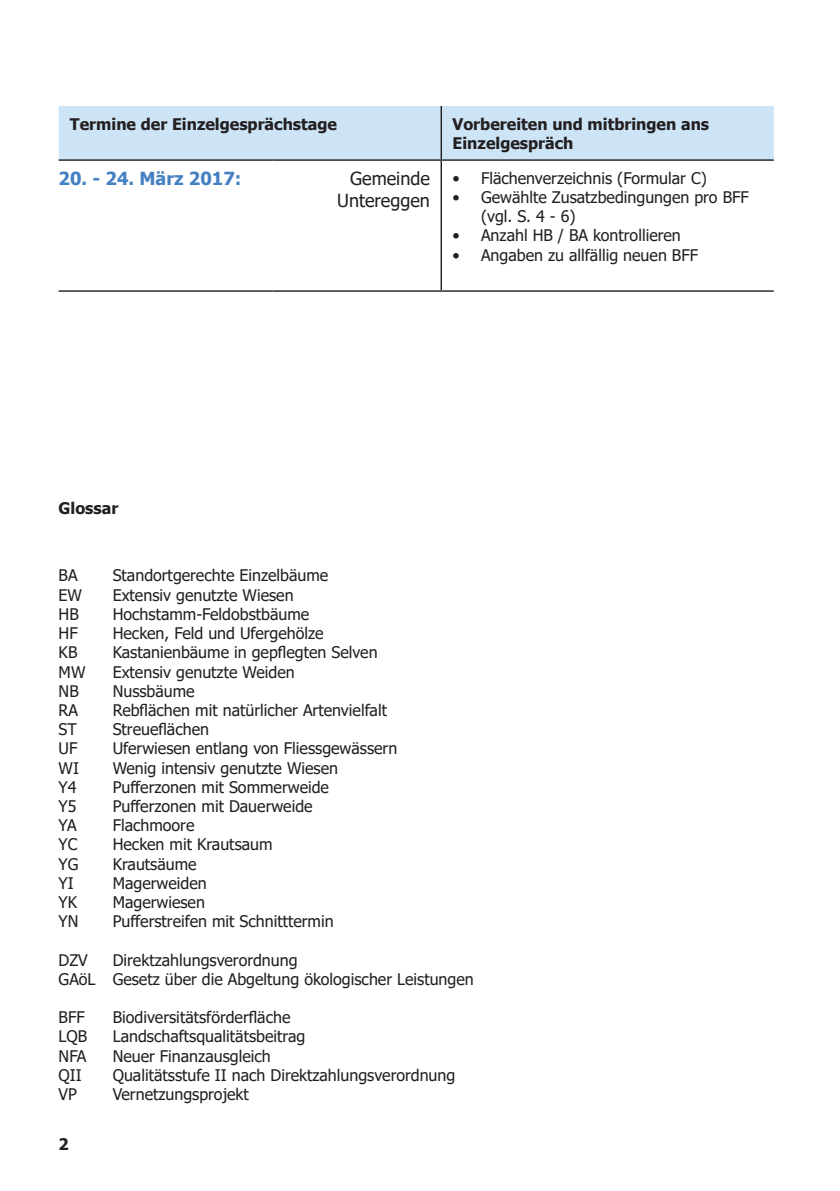
<style>
.page{position:relative;width:840px;height:1191px;background:#fff}
.page>*{position:absolute;margin:0;border:0;box-sizing:border-box;transform-origin:0 0}
.t1{font:18px/21.6px "Tahoma";color:#231f20;text-align:right}
.t2{font:700 18px "Tahoma";color:#4580c2}
.t3{font:16px/19.2px "Tahoma";color:#231f20}
.t4{font:700 16px/19.2px "Tahoma";color:#231f20}
</style>
<div class="page">
<div style="left:59px;top:106px;width:714px;height:53px;background:#cce4f6"></div>
<hr style="left:440px;top:106px;width:1px;height:53px;background:#231f20">
<hr style="left:59px;top:159px;width:213px;height:2px;background:#231f20">
<hr style="left:272px;top:159px;width:169px;height:2px;background:#231f20">
<hr style="left:441px;top:159px;width:332px;height:2px;background:#231f20">
<hr style="left:440px;top:161px;width:1px;height:129px;background:#231f20">
<hr style="left:59px;top:290px;width:213px;height:2px;background:#231f20">
<hr style="left:272px;top:290px;width:169px;height:2px;background:#231f20">
<hr style="left:441px;top:290px;width:332px;height:2px;background:#231f20">
<p class="t4" style="left:70px;top:115px;width:268px">Termine der Einzelgesprächstage</p>
<p class="t4" style="left:452px;top:115px;width:258px">Vorbereiten und mitbringen ans<br>Einzelgespräch</p>
<p class="t2" style="left:59px;top:166px;width:184px">20. - 24. März 2017:</p>
<p class="t1" style="left:337px;top:169px;width:94px">Gemeinde<br>Untereggen</p>
<p class="t3" style="left:452px;top:169px;width:255px">• Flächenverzeichnis (Formular C)</p>
<p class="t3" style="left:480px;top:188px;width:269px;text-indent:-28px">• Gewählte Zusatzbedingungen pro BFF (vgl. S. 4 - 6)</p>
<p class="t3" style="left:452px;top:227px;width:229px">• Anzahl HB / BA kontrollieren</p>
<p class="t3" style="left:452px;top:246px;width:247px">• Angaben zu allfällig neuen BFF</p>
<p class="t4" style="left:59px;top:499px;width:61px">Glossar</p>
<p class="t3" style="left:59px;top:567px;width:21px">BA</p>
<p class="t3" style="left:113px;top:567px;width:217px">Standortgerechte Einzelbäume</p>
<p class="t3" style="left:59px;top:586px;width:25px">EW</p>
<p class="t3" style="left:113px;top:586px;width:182px">Extensiv genutzte Wiesen</p>
<p class="t3" style="left:59px;top:605px;width:22px">HB</p>
<p class="t3" style="left:113px;top:605px;width:198px">Hochstamm-Feldobstbäume</p>
<p class="t3" style="left:59px;top:624px;width:21px">HF</p>
<p class="t3" style="left:113px;top:624px;width:212px">Hecken, Feld und Ufergehölze</p>
<p class="t3" style="left:59px;top:644px;width:20px">KB</p>
<p class="t3" style="left:113px;top:644px;width:266px">Kastanienbäume in gepflegten Selven</p>
<p class="t3" style="left:59px;top:663px;width:28px">MW</p>
<p class="t3" style="left:113px;top:663px;width:183px">Extensiv genutzte Weiden</p>
<p class="t3" style="left:59px;top:682px;width:22px">NB</p>
<p class="t3" style="left:113px;top:682px;width:83px">Nussbäume</p>
<p class="t3" style="left:59px;top:701px;width:21px">RA</p>
<p class="t3" style="left:113px;top:701px;width:276px">Rebflächen mit natürlicher Artenvielfalt</p>
<p class="t3" style="left:59px;top:720px;width:20px">ST</p>
<p class="t3" style="left:113px;top:720px;width:98px">Streueflächen</p>
<p class="t3" style="left:59px;top:740px;width:20px">UF</p>
<p class="t3" style="left:113px;top:740px;width:286px">Uferwiesen entlang von Fliessgewässern</p>
<p class="t3" style="left:59px;top:759px;width:22px">WI</p>
<p class="t3" style="left:113px;top:759px;width:227px">Wenig intensiv genutzte Wiesen</p>
<p class="t3" style="left:59px;top:778px;width:19px">Y4</p>
<p class="t3" style="left:113px;top:778px;width:218px">Pufferzonen mit Sommerweide</p>
<p class="t3" style="left:59px;top:797px;width:19px">Y5</p>
<p class="t3" style="left:113px;top:797px;width:201px">Pufferzonen mit Dauerweide</p>
<p class="t3" style="left:59px;top:816px;width:20px">YA</p>
<p class="t3" style="left:113px;top:816px;width:83px">Flachmoore</p>
<p class="t3" style="left:59px;top:836px;width:20px">YC</p>
<p class="t3" style="left:113px;top:836px;width:161px">Hecken mit Krautsaum</p>
<p class="t3" style="left:59px;top:855px;width:21px">YG</p>
<p class="t3" style="left:113px;top:855px;width:85px">Krautsäume</p>
<p class="t3" style="left:59px;top:874px;width:17px">YI</p>
<p class="t3" style="left:113px;top:874px;width:95px">Magerweiden</p>
<p class="t3" style="left:59px;top:893px;width:20px">YK</p>
<p class="t3" style="left:113px;top:893px;width:94px">Magerwiesen</p>
<p class="t3" style="left:59px;top:912px;width:21px">YN</p>
<p class="t3" style="left:113px;top:912px;width:222px">Pufferstreifen mit Schnitttermin</p>
<p class="t3" style="left:59px;top:951px;width:31px">DZV</p>
<p class="t3" style="left:59px;top:951px;width:416px;text-indent:54px">Direktzahlungsverordnung<br>GAöL Gesetz über die Abgeltung ökologischer Leistungen</p>
<p class="t3" style="left:59px;top:1008px;width:28px">BFF</p>
<p class="t3" style="left:113px;top:1008px;width:179px">Biodiversitätsförderfläche</p>
<p class="t3" style="left:59px;top:1028px;width:30px">LQB</p>
<p class="t3" style="left:113px;top:1028px;width:194px">Landschaftsqualitätsbeitrag</p>
<p class="t3" style="left:59px;top:1047px;width:29px">NFA</p>
<p class="t3" style="left:113px;top:1047px;width:159px">Neuer Finanzausgleich</p>
<p class="t3" style="left:59px;top:1066px;width:25px">QII</p>
<p class="t3" style="left:113px;top:1066px;width:344px">Qualitätsstufe II nach Direktzahlungsverordnung</p>
<p class="t3" style="left:59px;top:1085px;width:20px">VP</p>
<p class="t3" style="left:113px;top:1085px;width:138px">Vernetzungsprojekt</p>
<p class="t4" style="left:59px;top:1135px;width:12px">2</p>
</div>
